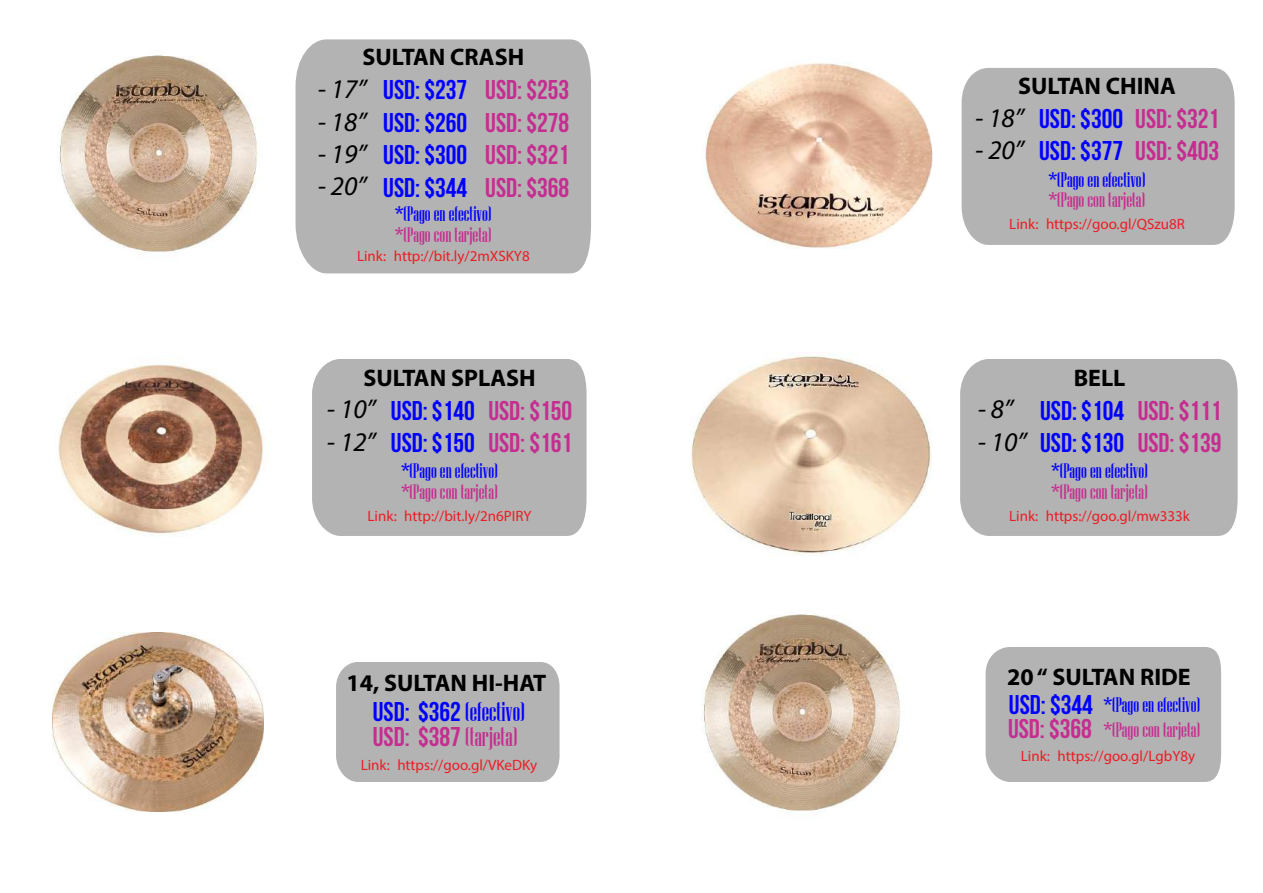
<style>
.page{position:relative;width:1263px;height:893px;background:#fff}
.page>*{position:absolute;margin:0;border:0;box-sizing:border-box;transform-origin:0 0}
.t1{font:700 27px/32.4px "Bebas Neue";color:#00f}
.t2{font:700 27px/32.4px "Bebas Neue";color:#c52d90}
.t3{font:italic 27px "Myriad Pro";color:#000}
.t4{font:27px/24.8px "Niagara Solid";color:#00f}
.t5{font:700 24px "Myriad Pro";color:#000}
.t6{font:21px/20.2px "Niagara Solid";color:#00f}
.t7{font:21px "Niagara Solid";color:#c52d90}
.t8{font:15px "Myriad Pro";color:#ec1c24}
.s1{font-family:"Bebas Neue";font-weight:700}
.s2{font-family:"Bebas Neue";font-weight:700;color:#c52d90}
.s3{color:#c52d90}
.s4{font-family:"Bebas Neue";font-weight:700;font-size:27px}
</style>
<div class="page">
<img style="left:57px;top:55px;width:205px;height:198px">
<img style="left:58px;top:364px;width:207px;height:172px">
<img style="left:52px;top:633px;width:211px;height:178px">
<img style="left:705px;top:63px;width:228px;height:186px">
<div style="left:336px;top:662px;width:224px;height:120px;background:#b3b3b3"></div>
<div style="left:296px;top:39px;width:295px;height:234px;background:#b3b3b3"></div>
<img style="left:701px;top:614px;width:204px;height:198px">
<div style="left:986px;top:647px;width:235px;height:135px;background:#b3b3b3"></div>
<div style="left:312px;top:359px;width:274px;height:177px;background:#b3b3b3"></div>
<div style="left:960px;top:359px;width:278px;height:177px;background:#b3b3b3"></div>
<div style="left:962px;top:68px;width:272px;height:177px;background:#b3b3b3"></div>
<img style="left:691px;top:355px;width:241px;height:199px">
<h2 class="t5" style="left:363px;top:42px;width:163px">SULTAN CRASH</h2>
<h1 class="t3" style="left:318px;top:73px;width:51px">- 17”</h1>
<h1 class="t3" style="left:318px;top:105px;width:51px">- 18”</h1>
<h1 class="t3" style="left:318px;top:137px;width:51px">- 19”</h1>
<h1 class="t3" style="left:318px;top:170px;width:51px">- 20”</h1>
<h1 class="t1" style="left:383px;top:74px;width:85px;text-align:justify">USD: $237<br>USD: $260<br>USD: $300<br>USD: $344</h1>
<h1 class="t2" style="left:485px;top:74px;width:85px;text-align:justify">USD: $253<br>USD: $278<br>USD: $321<br>USD: $368</h1>
<h3 class="t6" style="left:395px;top:204px;width:98px"><span class="s1">*</span>(Pago en efectivo) <span class="s2">*</span><span class="s3">(Pago con tarjeta)</span></h3>
<p class="t8" style="left:357px;top:247px;width:174px">Link: http://bit.ly/2mXSKY8</p>
<h2 class="t5" style="left:363px;top:362px;width:174px">SULTAN SPLASH</h2>
<h1 class="t3" style="left:327px;top:393px;width:51px">- 10”</h1>
<h1 class="t3" style="left:327px;top:425px;width:51px">- 12”</h1>
<h1 class="t1" style="left:391px;top:394px;width:85px">USD: $140<br>USD: $150</h1>
<h1 class="t2" style="left:488px;top:394px;width:85px">USD: $150<br>USD: $161</h1>
<h3 class="t6" style="left:401px;top:461px;width:98px"><span class="s1">*</span>(Pago en efectivo) <span class="s2">*</span><span class="s3">(Pago con tarjeta)</span></h3>
<p class="t8" style="left:368px;top:507px;width:165px">Link: http://bit.ly/2n6PIRY</p>
<h2 class="t5" style="left:346px;top:668px;width:201px">14, SULTAN HI-HAT</h2>
<h1 class="t4" style="left:373px;top:699px;width:154px"><span class="s1">USD: $362</span> (efectivo)<br><span class="s2">USD: $387</span> <span class="s3">(tarjeta)</span></h1>
<p class="t8" style="left:361px;top:756px;width:178px">Link: https://goo.gl/VKeDKy</p>
<h2 class="t5" style="left:1018px;top:70px;width:159px">SULTAN CHINA</h2>
<h1 class="t3" style="left:975px;top:101px;width:51px">- 18”</h1>
<h1 class="t3" style="left:975px;top:133px;width:51px">- 20”</h1>
<h1 class="t1" style="left:1039px;top:102px;width:85px">USD: $300<br>USD: $377</h1>
<h1 class="t2" style="left:1135px;top:102px;width:85px">USD: $321<br>USD: $403</h1>
<h3 class="t6" style="left:1049px;top:169px;width:98px"><span class="s1">*</span>(Pago en efectivo) <span class="s2">*</span><span class="s3">(Pago con tarjeta)</span></h3>
<p class="t8" style="left:1009px;top:215px;width:177px">Link: https://goo.gl/QSzu8R</p>
<h2 class="t5" style="left:1074px;top:362px;width:53px">BELL</h2>
<h1 class="t1" style="left:1040px;top:394px;width:85px">USD: $104<br>USD: $130</h1>
<h1 class="t2" style="left:1138px;top:394px;width:85px">USD: $111<br>USD: $139</h1>
<h3 class="t6" style="left:1051px;top:461px;width:98px"><span class="s1">*</span>(Pago en efectivo) <span class="s2">*</span><span class="s3">(Pago con tarjeta)</span></h3>
<p class="t8" style="left:1009px;top:507px;width:182px">Link: https://goo.gl/mw333k</p>
<h1 class="t3" style="left:978px;top:393px;width:37px">- 8”</h1>
<h1 class="t3" style="left:978px;top:425px;width:51px">- 10”</h1>
<h2 class="t5" style="left:1007px;top:661px;width:185px">20 “ SULTAN RIDE</h2>
<h3 class="t6" style="left:1104px;top:695px;width:98px"><span class="s1">*</span>(Pago en efectivo)</h3>
<p class="t8" style="left:1021px;top:747px;width:176px">Link: https://goo.gl/LgbY8y</p>
<h1 class="t1" style="left:1009px;top:688px;width:85px">USD: $344</h1>
<h3 class="t7" style="left:1008px;top:718px;width:194px"><span class="s4">USD: $368</span> <span class="s1">*</span>(Pago con tarjeta)</h3>
</div>
